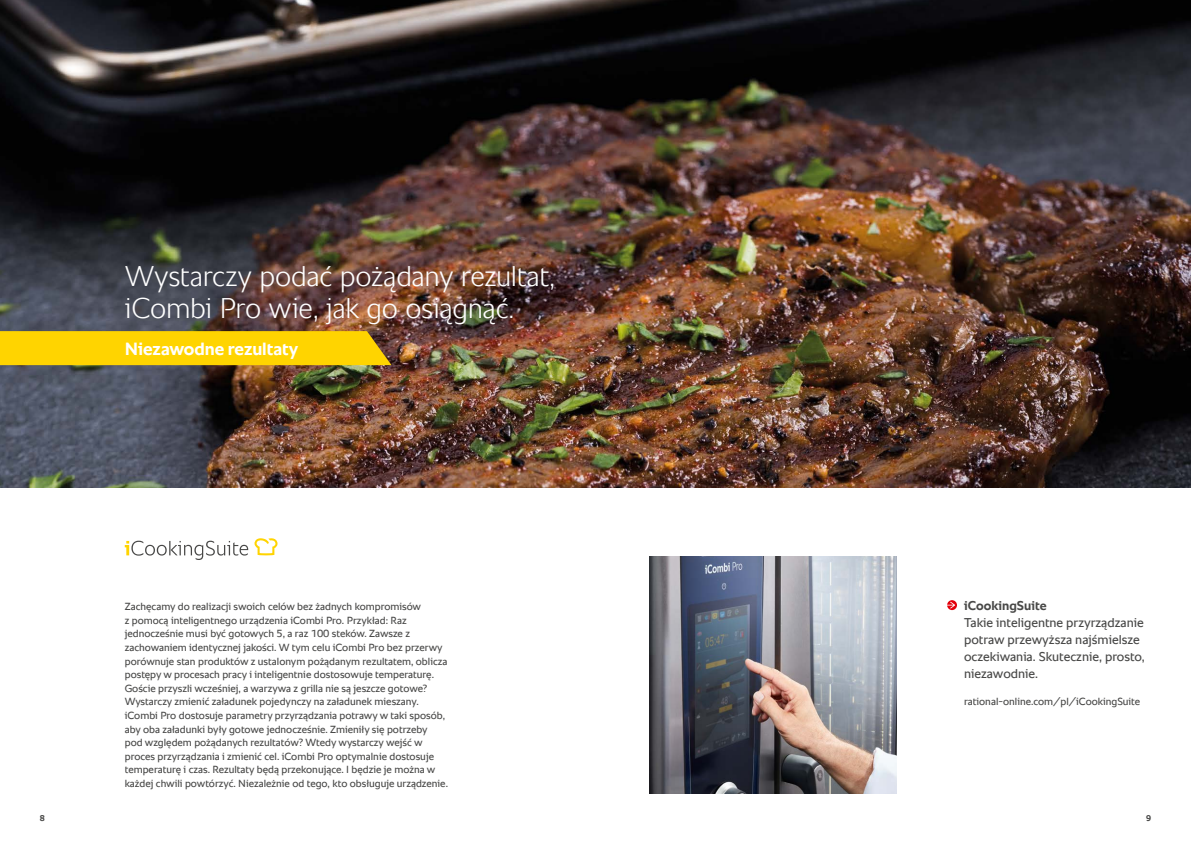
<style>
.page{position:relative;width:1191px;height:842px;background:#fff}
.page>*{position:absolute;margin:0;border:0;box-sizing:border-box;transform-origin:0 0}
.t1{font:300 29px/32px "RATIONAL Sans TT";letter-spacing:-.01em;color:#fff}
.t2{font:700 18px "RATIONAL Sans TT";letter-spacing:-.005em;color:#fff}
.t3{font:13px/17px "RATIONAL Sans TT";color:#484847}
.t4{font:700 13px "RATIONAL Sans TT";color:#484847}
.t5{font:10.5px/13.6px "RATIONAL Sans TT";color:#484847}
.t6{font:700 8.5px "RATIONAL Sans TT";color:#484847}
</style>
<div class="page">
<img style="left:0;top:0;width:1191px;height:488px">
<img style="left:649px;top:556px;width:247px;height:238px">
<div style="left:0;top:331px;width:391px;height:34px;background:#ffd400"></div>
<svg style="left:125px;top:541px;width:123px;height:19px"></svg>
<svg style="left:254px;top:538px;width:23px;height:17px"></svg>
<svg style="left:947px;top:600px;width:10px;height:10px"></svg>
<h1 class="t1" style="left:125px;top:260px;width:432px">Wystarczy podać pożądany rezultat, iCombi Pro wie, jak go osiągnąć.</h1>
<h2 class="t2" style="left:125px;top:336px;width:175px">Niezawodne rezultaty</h2>
<p class="t5" style="left:125px;top:600px;width:325px">Zachęcamy do realizacji swoich celów bez żadnych kompromisów<br>z pomocą inteligentnego urządzenia iCombi Pro. Przykład: Raz jednocześnie musi być gotowych 5, a raz 100 steków. Zawsze z zachowaniem identycznej jakości. W tym celu iCombi Pro bez przerwy porównuje stan produktów z ustalonym pożądanym rezultatem, oblicza postępy w procesach pracy i inteligentnie dostosowuje temperaturę.<br>Goście przyszli wcześniej, a warzywa z grilla nie są jeszcze gotowe?<br>Wystarczy zmienić załadunek pojedynczy na załadunek mieszany. iCombi Pro dostosuje parametry przyrządzania potrawy w taki sposób, aby oba załadunki były gotowe jednocześnie. Zmieniły się potrzeby pod względem pożądanych rezultatów? Wtedy wystarczy wejść w proces przyrządzania i zmienić cel. iCombi Pro optymalnie dostosuje temperaturę i czas. Rezultaty będą przekonujące. I będzie je można w każdej chwili powtórzyć. Niezależnie od tego, kto obsługuje urządzenie.</p>
<p class="t4" style="left:964px;top:596px;width:84px">iCookingSuite</p>
<p class="t3" style="left:964px;top:614px;width:182px">Takie inteligentne przyrządzanie potraw przewyższa najśmielsze oczekiwania. Skutecznie, prosto, niezawodnie.</p>
<p class="t5" style="left:964px;top:695px;width:178px">rational-online.com/pl/iCookingSuite</p>
<p class="t6" style="left:40px;top:812px;width:7px">8</p>
<p class="t6" style="left:1146px;top:812px;width:7px">9</p>
</div>
